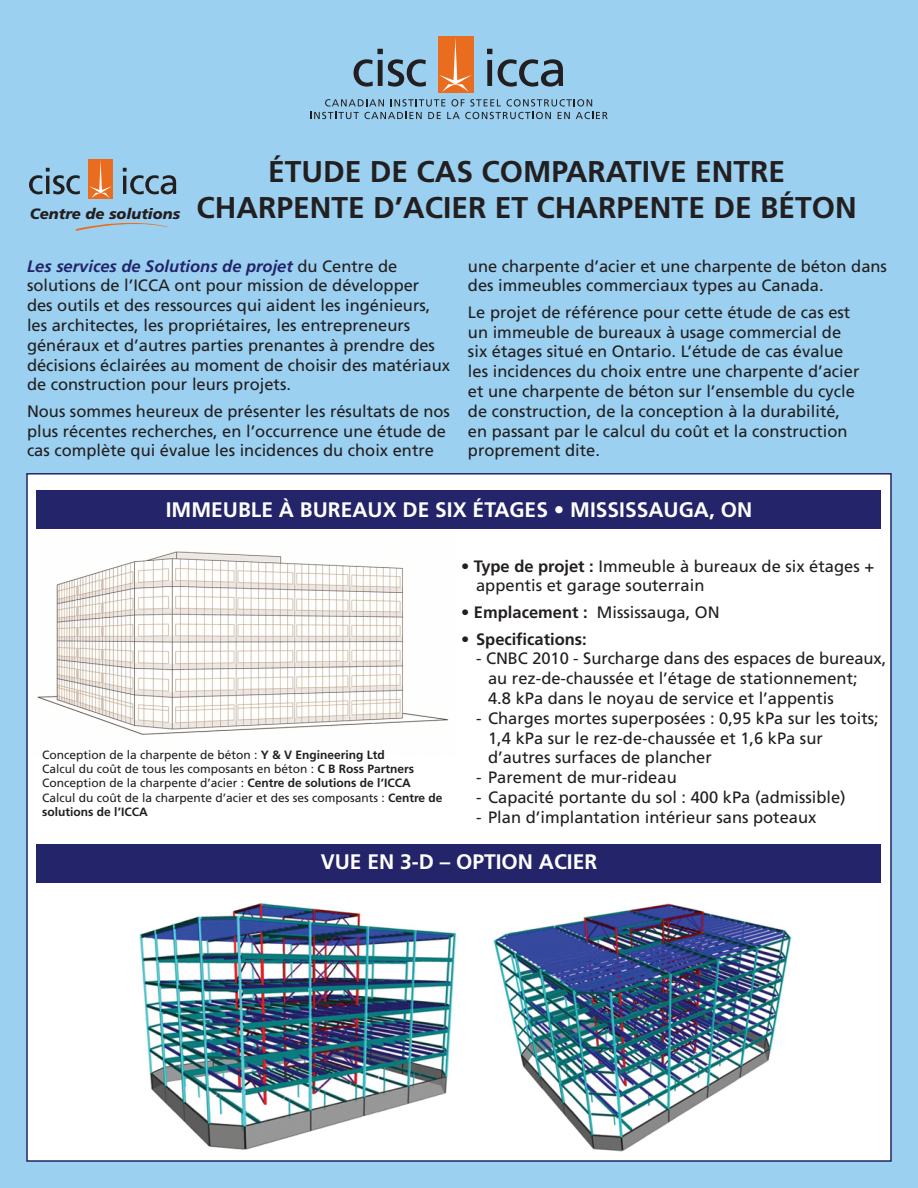
<style>
.page{position:relative;width:918px;height:1188px;background:#9bd0f0}
.page>*{position:absolute;margin:0;border:0;box-sizing:border-box;transform-origin:0 0}
.t1{font:700 30px/36px "Frutiger LT Pro";color:#231f20}
.t2{font:700 21px "Frutiger LT Pro";color:#fff}
.t3{font:16.5px/19.8px "Frutiger LT Pro";color:#231f20}
.t4{font:700 16.5px "Frutiger LT Pro";color:#231f20}
.t5{font:italic 900 14.85px "Frutiger LT Std";color:#231f20}
.t6{font:12px/14.4px "Frutiger LT Pro";color:#231f20}
.s1{font-weight:700;font-style:italic;color:#232469}
.s2{font-weight:700}
</style>
<div class="page">
<div style="left:26px;top:473px;width:866px;height:689px;background:#fff;border:2px solid #232469"></div>
<div style="left:438px;top:37px;width:35px;height:56px;background:#ea6d1f"></div>
<svg style="left:487px;top:49px;width:5px;height:37px"></svg>
<svg style="left:498px;top:59px;width:65px;height:28px"></svg>
<svg style="left:354px;top:49px;width:72px;height:38px"></svg>
<svg style="left:439px;top:38px;width:33px;height:54px"></svg>
<svg style="left:310px;top:99px;width:298px;height:20px"></svg>
<img style="left:37px;top:551px;width:412px;height:184px">
<img style="left:139px;top:903px;width:318px;height:247px">
<img style="left:493px;top:903px;width:299px;height:249px">
<div style="left:37px;top:491px;width:844px;height:38px;background:#232469"></div>
<div style="left:37px;top:844px;width:844px;height:39px;background:#232469"></div>
<div style="left:88px;top:159px;width:25px;height:40px;background:#ea6d1f"></div>
<svg style="left:123px;top:168px;width:53px;height:26px"></svg>
<svg style="left:29px;top:168px;width:51px;height:26px"></svg>
<svg style="left:89px;top:161px;width:23px;height:37px"></svg>
<svg style="left:76px;top:223px;width:92px;height:8px"></svg>
<p class="t5" style="left:30px;top:205px;width:152px">Centre de solutions</p>
<h1 class="t1" style="left:268px;top:154px;width:320px">ÉTUD E DE CAS COMPARA</h1>
<h1 class="t1" style="left:197px;top:154px;width:662px;text-indent:429px">TIVE ENTRE<br>CHARPENTE D’ACIER ET CHARPENTE DE BÉTON</h1>
<p class="t3" style="left:27px;top:256px;width:425px"><span class="s1">Les services de Solutions de projet</span> du Centre de solutions de l’ICCA ont pour mission de développer<br>des outils et des ressources qui aident les ingénieurs, les architectes, les propriétaires, les entrepreneurs généraux et d’autres parties prenantes à prendre des décisions éclairées au moment de choisir des matériaux de construction pour leurs projets.</p>
<p class="t3" style="left:27px;top:401px;width:424px">Nous sommes heureux de présenter les résultats de nos plus récentes recherches, en l’occurrence une étude de cas complète qui évalue les incidences du choix entre</p>
<p class="t3" style="left:468px;top:256px;width:421px">une charpente d’acier et une charpente de béton dans des immeubles commerciaux types au Canada.</p>
<p class="t3" style="left:468px;top:302px;width:393px">Le projet de référence pour cette étude de cas est un immeuble de bureaux à usage commercial de six étages situé en Ontario. L’étude de cas évalue les incidences du choix entre une charpente d’acier et une charpente de béton sur l’ensemble du cycle de construction, de la conception à la durabilité, en passant par le calcul du coût et la construction proprement dite.</p>
<p class="t2" style="left:166px;top:497px;width:417px">Immeuble à bureaux de six étages • Mississ</p>
<p class="t2" style="left:648px;top:497px;width:105px">auga, ON</p>
<p class="t6" style="left:42px;top:747px;width:402px">Conception de la charpente de béton : <span class="s2">Y &amp; V Engineering Ltd<br></span>Calcul du coût de tous les composants en béton : <span class="s2">C B Ross Partners </span>Conception de la charpente d’acier : <span class="s2">Centre de solutions de l’ICCA </span>Calcul du coût de la charpente d’acier et des ses composants : <span class="s2">Centre de solutions de l’ICCA</span></p>
<p class="t3" style="left:476px;top:556px;width:400px;text-indent:-15px"><span class="s2">• Type de projet :</span> Immeuble à bureaux de six étages + appentis et garage souterrain</p>
<p class="t3" style="left:461px;top:602px;width:260px"><span class="s2">• Emplacement :</span> Mississauga, ON</p>
<p class="t4" style="left:461px;top:629px;width:127px">• Specifications:</p>
<p class="t3" style="left:488px;top:649px;width:400px;text-indent:-12px">- CNBC 2010 - Surcharge dans des espaces de bureaux, au rez-de-chaussée et l’étage de stationnement;<br>4.8 kPa dans le noyau de service et l’appentis</p>
<p class="t3" style="left:488px;top:708px;width:392px;text-indent:-12px">- Charges mortes superposées : 0,95 kPa sur les toits;<br>1,4 kPa sur le rez-de-chaussée et 1,6 kPa sur d’autres surfaces de plancher</p>
<p class="t3" style="left:476px;top:768px;width:202px">- Parement de mur-rideau</p>
<p class="t3" style="left:476px;top:787px;width:371px">- Capacité portante du sol : 400 kPa (admissible)</p>
<p class="t3" style="left:476px;top:807px;width:342px">- Plan d’implantation intérieur sans poteaux</p>
<p class="t2" style="left:321px;top:849px;width:276px">VUE EN 3-D – OPTION ACIER</p>
</div>
